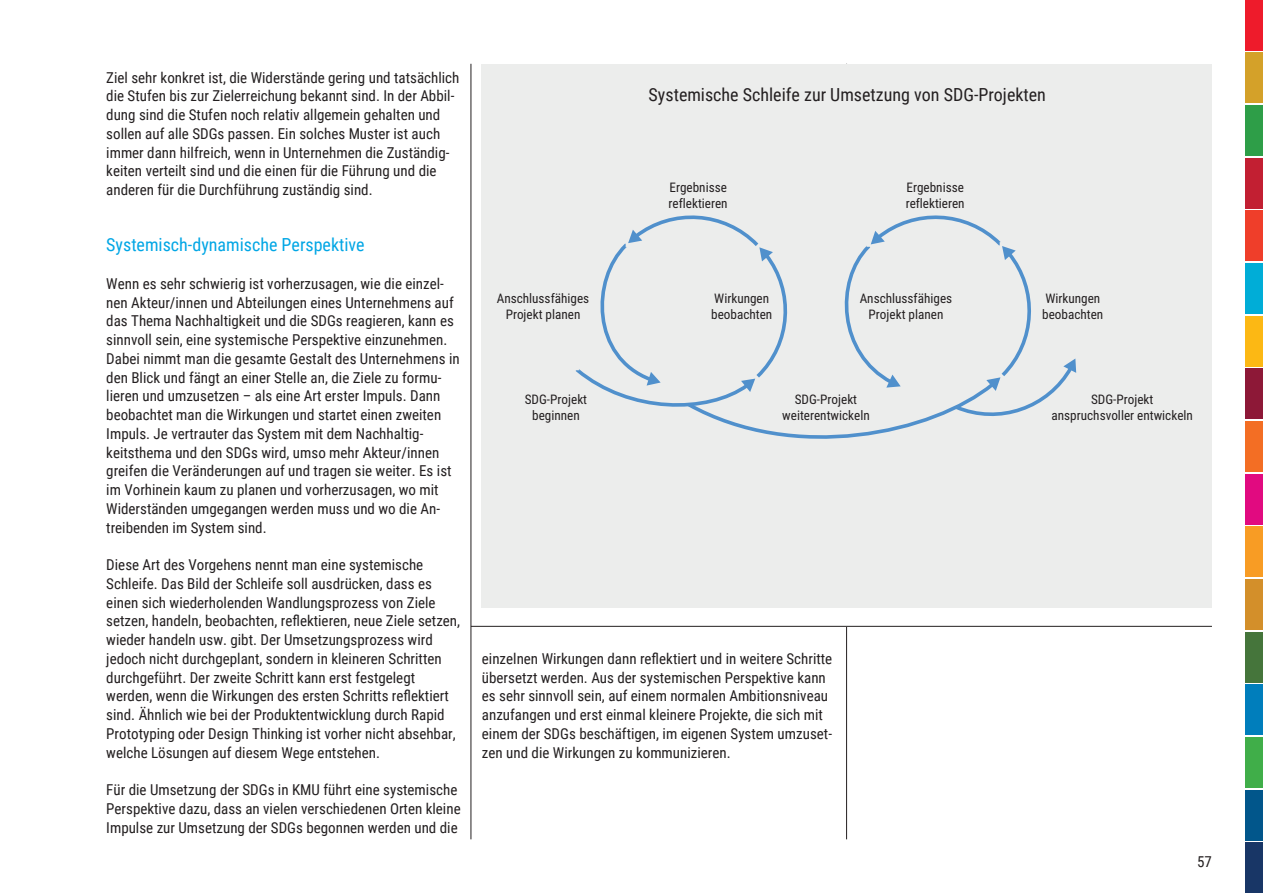
<style>
.page{position:relative;width:1263px;height:893px;background:#fff}
.page>*{position:absolute;margin:0;border:0;box-sizing:border-box;transform-origin:0 0}
.t1{font:18px "Roboto Condensed";color:#231f20}
.t2{font:18px "Roboto Condensed";color:#00a6e5}
.t3{font:15px/18.8px "Roboto Condensed";color:#231f20}
.t4{font:13.2px/15.9px "Roboto Condensed";color:#231f20;text-align:center}
</style>
<div class="page">
<hr style="left:471px;top:64px;width:1px;height:775px;background:#231f20">
<hr style="left:846px;top:64px;width:1px;height:775px;background:#231f20">
<div style="left:1246px;top:0;width:17px;height:51px;background:#ee1b2b"></div>
<div style="left:1246px;top:53px;width:17px;height:50px;background:#d4a129"></div>
<div style="left:1246px;top:105px;width:17px;height:51px;background:#2e9e48"></div>
<div style="left:1246px;top:158px;width:17px;height:51px;background:#c21f32"></div>
<div style="left:1246px;top:211px;width:17px;height:50px;background:#ef3e2a"></div>
<div style="left:1246px;top:263px;width:17px;height:51px;background:#00add7"></div>
<div style="left:1246px;top:316px;width:17px;height:50px;background:#fcb814"></div>
<div style="left:1246px;top:369px;width:17px;height:50px;background:#8d1837"></div>
<div style="left:1246px;top:421px;width:17px;height:51px;background:#f36e24"></div>
<div style="left:1246px;top:474px;width:17px;height:50px;background:#e10a80"></div>
<div style="left:1246px;top:526px;width:17px;height:51px;background:#f89c24"></div>
<div style="left:1246px;top:579px;width:17px;height:51px;background:#d38f2a"></div>
<div style="left:1246px;top:632px;width:17px;height:50px;background:#45753b"></div>
<div style="left:1246px;top:684px;width:17px;height:51px;background:#007ebc"></div>
<div style="left:1246px;top:737px;width:17px;height:51px;background:#40ae49"></div>
<div style="left:1246px;top:790px;width:17px;height:50px;background:#01568b"></div>
<div style="left:1246px;top:842px;width:17px;height:51px;background:#183666"></div>
<div style="left:482px;top:64px;width:730px;height:562px;background:#fff"></div>
<div style="left:482px;top:64px;width:730px;height:544px;background:#ecedec"></div>
<svg style="left:575px;top:215px;width:501px;height:224px"></svg>
<hr style="left:471px;top:626px;width:741px;height:1px;background:#231f20">
<p class="t3" style="left:106px;top:67px;width:355px">Ziel sehr konkret ist, die Widerstände gering und tatsächlich die Stufen bis zur Zielerreichung bekannt sind. In der Abbil&shy;dung sind die Stufen noch relativ allgemein gehalten und sollen auf alle SDGs passen. Ein solches Muster ist auch immer dann hilfreich, wenn in Unternehmen die Zuständig&shy;keiten verteilt sind und die einen für die Führung und die anderen für die Durchführung zuständig sind.</p>
<p class="t2" style="left:106px;top:232px;width:260px">Systemisch-dynamische Perspektive</p>
<p class="t3" style="left:106px;top:274px;width:355px">Wenn es sehr schwierig ist vorherzusagen, wie die einzel&shy;nen Akteur/innen und Abteilungen eines Unternehmens auf das Thema Nachhaltigkeit und die SDGs reagieren, kann es sinnvoll sein, eine systemische Perspektive einzunehmen.<br>Dabei nimmt man die gesamte Gestalt des Unternehmens in den Blick und fängt an einer Stelle an, die Ziele zu formu&shy;lieren und umzusetzen – als eine Art erster Impuls. Dann beobachtet man die Wirkungen und startet einen zweiten Impuls. Je vertrauter das System mit dem Nachhaltig&shy;keitsthema und den SDGs wird, umso mehr Akteur/innen greifen die Veränderungen auf und tragen sie weiter. Es ist im Vorhinein kaum zu planen und vorherzusagen, wo mit Widerständen umgegangen werden muss und wo die An&shy;treibenden im System sind.</p>
<p class="t3" style="left:106px;top:555px;width:355px">Diese Art des Vorgehens nennt man eine systemische Schleife. Das Bild der Schleife soll ausdrücken, dass es einen sich wiederholenden Wandlungsprozess von Ziele setzen, handeln, beobachten, reflektieren, neue Ziele setzen, wieder handeln usw. gibt. Der Umsetzungsprozess wird jedoch nicht durchgeplant, sondern in kleineren Schritten durchgeführt. Der zweite Schritt kann erst festgelegt werden, wenn die Wirkungen des ersten Schritts reflektiert sind. Ähnlich wie bei der Produktentwicklung durch Rapid Prototyping oder Design Thinking ist vorher nicht absehbar, welche Lösungen auf diesem Wege entstehen.</p>
<p class="t3" style="left:106px;top:780px;width:356px">Für die Umsetzung der SDGs in KMU führt eine systemische<br>Perspektive dazu, dass an vielen verschiedenen Orten kleine<br>Impulse zur Umsetzung der SDGs begonnen werden und die</p>
<p class="t1" style="left:649px;top:82px;width:399px">Systemische Schleife zur Umsetzung von SDG-Projekten</p>
<p class="t4" style="left:669px;top:179px;width:60px;text-align:left">Ergebnisse reflektieren</p>
<p class="t4" style="left:906px;top:179px;width:60px;text-align:left">Ergebnisse reflektieren</p>
<p class="t4" style="left:497px;top:290px;width:94px">Anschlussfähiges<br>Projekt planen</p>
<p class="t4" style="left:860px;top:290px;width:94px">Anschlussfähiges<br>Projekt planen</p>
<p class="t4" style="left:1042px;top:290px;width:63px;text-align:left">Wirkungen beobachten</p>
<p class="t4" style="left:711px;top:290px;width:63px;text-align:left">Wirkungen beobachten</p>
<p class="t4" style="left:525px;top:391px;width:64px">SDG-Projekt beginnen</p>
<p class="t4" style="left:782px;top:391px;width:89px">SDG-Projekt weiterentwickeln</p>
<p class="t4" style="left:1051px;top:391px;width:143px">SDG-Projekt anspruchsvoller entwickeln</p>
<p class="t3" style="left:482px;top:649px;width:352px">einzelnen Wirkungen dann reflektiert und in weitere Schritte übersetzt werden. Aus der systemischen Perspektive kann es sehr sinnvoll sein, auf einem normalen Ambitionsniveau anzufangen und erst einmal kleinere Projekte, die sich mit einem der SDGs beschäftigen, im eigenen System umzuset&shy;zen und die Wirkungen zu kommunizieren.</p>
<p class="t3" style="left:1197px;top:852px;width:16px">57</p>
</div>
